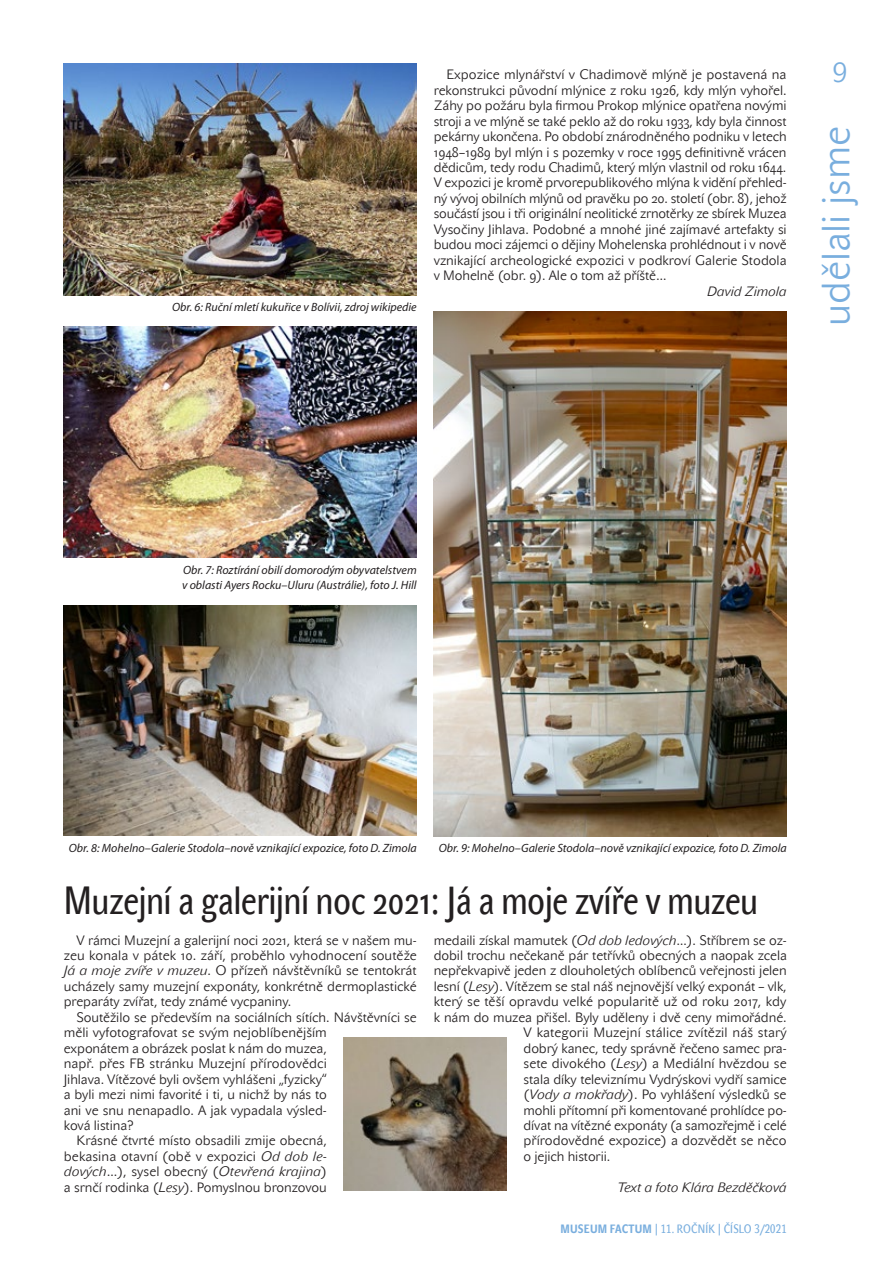
<style>
.page{position:relative;width:893px;height:1263px;background:#fff}
.page>*{position:absolute;margin:0;border:0;box-sizing:border-box;transform-origin:0 0}
.t1{font:39px "John Sans Cond Text CE";color:#231f20}
.kapitola{font:39px "John Sans Lite CE";color:#79aede}
.t2{font:27px "John Sans Lite SCCE";color:#79aede}
.blok{font:13.5px/15.5px "John Sans Lite CE";letter-spacing:-.005em;color:#231f20;text-align:justify}
.blok_-_podpis{font:italic 13.5px "John Sans Lite CE";letter-spacing:-.005em;color:#231f20}
.popiska{font:italic 12px/15.5px "Myriad Pro";color:#231f20}
.t3{font:12px "John Sans Cond Text SCCE";letter-spacing:.02em;color:#79aede}
.s1{font-style:italic}
.s2{font-weight:700}
</style>
<div class="page">
<img style="left:64px;top:64px;width:353px;height:232px">
<img style="left:64px;top:326px;width:353px;height:232px">
<img style="left:64px;top:605px;width:353px;height:231px">
<img style="left:434px;top:311px;width:353px;height:525px">
<img style="left:344px;top:1037px;width:163px;height:153px">
<p class="popiska" style="left:172px;top:299px;width:246px">Obr. 6: Ruční mletí kukuřice v Bolívii, zdroj wikipedie</p>
<p class="blok" style="left:434px;top:67px;width:355px;text-indent:13px">Expozice mlynářství v Chadimově mlýně je postavená na rekonstrukci původní mlýnice z roku 1926, kdy mlýn vyhořel.<br>Záhy po požáru byla firmou Prokop mlýnice opatřena novými stroji a ve mlýně se také peklo až do roku 1933, kdy byla činnost pekárny ukončena. Po období znárodněného podniku v letech 1948–1989 byl mlýn i s pozemky v roce 1995 definitivně vrácen dědicům, tedy rodu Chadimů, který mlýn vlastnil od roku 1644.<br>V expozici je kromě prvorepublikového mlýna k vidění přehled&shy;ný vývoj obilních mlýnů od pravěku po 20. století (obr. 8), jehož součástí jsou i tři originální neolitické zrnotěrky ze sbírek Muzea Vysočiny Jihlava. Podobné a mnohé jiné zajímavé artefakty si budou moci zájemci o dějiny Mohelenska prohlédnout i v nově vznikající archeologické expozici v podkroví Galerie Stodola v Mohelně (obr. 9). Ale o tom až příště…</p>
<p class="blok_-_podpis" style="left:707px;top:283px;width:81px">David Zimola</p>
<h2 class="t2" style="left:832px;top:57px;width:16px">9</h2>
<p class="kapitola" style="left:813px;top:326px;width:201px;rotate:-90deg">udělali jsme</p>
<p class="popiska" style="left:182px;top:562px;width:236px">Obr. 7: Roztírání obilí domorodým obyvatelstvem v oblasti Ayers Rocku–Uluru (Austrálie), foto J. Hill</p>
<p class="popiska" style="left:69px;top:840px;width:349px">Obr. 8: Mohelno–Galerie Stodola–nově vznikající expozice, foto D. Zimola</p>
<p class="popiska" style="left:439px;top:840px;width:349px">Obr. 9: Mohelno–Galerie Stodola–nově vznikající expozice, foto D. Zimola</p>
<h1 class="t1" style="left:64px;top:878px;width:696px">Muzejní a galerijní noc 2021: Já a moje zvíře v muzeu</h1>
<p class="blok" style="left:64px;top:932px;width:355px;text-indent:13px">V rámci Muzejní a galerijní noci 2021, která se v našem mu&shy;zeu konala v pátek 10. září, proběhlo vyhodnocení soutěže <span class="s1">Já a moje zvíře v muzeu</span>. O přízeň návštěvníků se tentokrát ucházely samy muzejní exponáty, konkrétně dermoplastické preparáty zvířat, tedy známé vycpaniny.</p>
<p class="blok" style="left:64px;top:1009px;width:355px;text-align:left;text-indent:13px">Soutěžilo se především na sociálních sítích. Návštěvníci se měli vyfotografovat se svým nejoblíbenějším<br>exponátem a obrázek poslat k nám do muzea,<br>např. přes FB stránku Muzejní přírodovědci<br>Jihlava. Vítězové byli ovšem vyhlášeni „fyzicky“<br>a byli mezi nimi favorité i ti, u nichž by nás to<br>ani ve snu nenapadlo. A jak vypadala výsled-<br>ková listina?</p>
<p class="blok" style="left:64px;top:1133px;width:265px;text-indent:13px">Krásné čtvrté místo obsadili zmije obecná, bekasina otavní (obě v expozici <span class="s1">Od dob le&shy;dových</span>…), sysel obecný (<span class="s1">Otevřená krajina</span>) a srnčí rodinka (<span class="s1">Lesy</span>). Pomyslnou bronzovou</p>
<p class="blok" style="left:434px;top:932px;width:354px">medaili získal mamutek (<span class="s1">Od dob ledových</span>…). Stříbrem se oz-</p>
<p class="blok" style="left:434px;top:948px;width:355px">dobil trochu nečekaně pár tetřívků obecných a naopak zcela</p>
<p class="blok" style="left:434px;top:963px;width:354px">nepřekvapivě jeden z dlouholetých oblíbenců veřejnosti jelen</p>
<p class="blok" style="left:434px;top:978px;width:354px">lesní (<span class="s1">Lesy</span>). Vítězem se stal náš nejnovější velký exponát – vlk,</p>
<p class="blok" style="left:434px;top:994px;width:354px">který se těší opravdu velké popularitě už od roku 2017, kdy</p>
<p class="blok" style="left:434px;top:1009px;width:354px">k nám do muzea přišel. Byly uděleny i dvě ceny mimořádné.</p>
<p class="blok" style="left:524px;top:1025px;width:265px">V kategorii Muzejní stálice zvítězil náš starý</p>
<p class="blok" style="left:524px;top:1040px;width:265px">dobrý kanec, tedy správně řečeno samec pra-</p>
<p class="blok" style="left:524px;top:1056px;width:265px">sete divokého (<span class="s1">Lesy</span>) a Mediální hvězdou se</p>
<p class="blok" style="left:524px;top:1071px;width:265px">stala díky televiznímu Vydrýskovi vydří samice</p>
<p class="blok" style="left:524px;top:1087px;width:265px">(<span class="s1">Vody a mokřady</span>). Po vyhlášení výsledků se</p>
<p class="blok" style="left:524px;top:1102px;width:265px">mohli přítomní při komentované prohlídce po-</p>
<p class="blok" style="left:524px;top:1117px;width:265px">dívat na vítězné exponáty (a samozřejmě i celé</p>
<p class="blok" style="left:524px;top:1133px;width:264px">přírodovědné expozice) a dozvědět se něco</p>
<p class="blok" style="left:524px;top:1148px;width:88px">o jejich historii.</p>
<p class="blok_-_podpis" style="left:617px;top:1179px;width:171px">Text a foto Klára Bezděčková</p>
<p class="t3" style="left:560px;top:1222px;width:228px"><span class="s2">MUSEUM FACTUM</span> | 11. ROČNÍK | ČÍSLO 3/2021</p>
</div>
